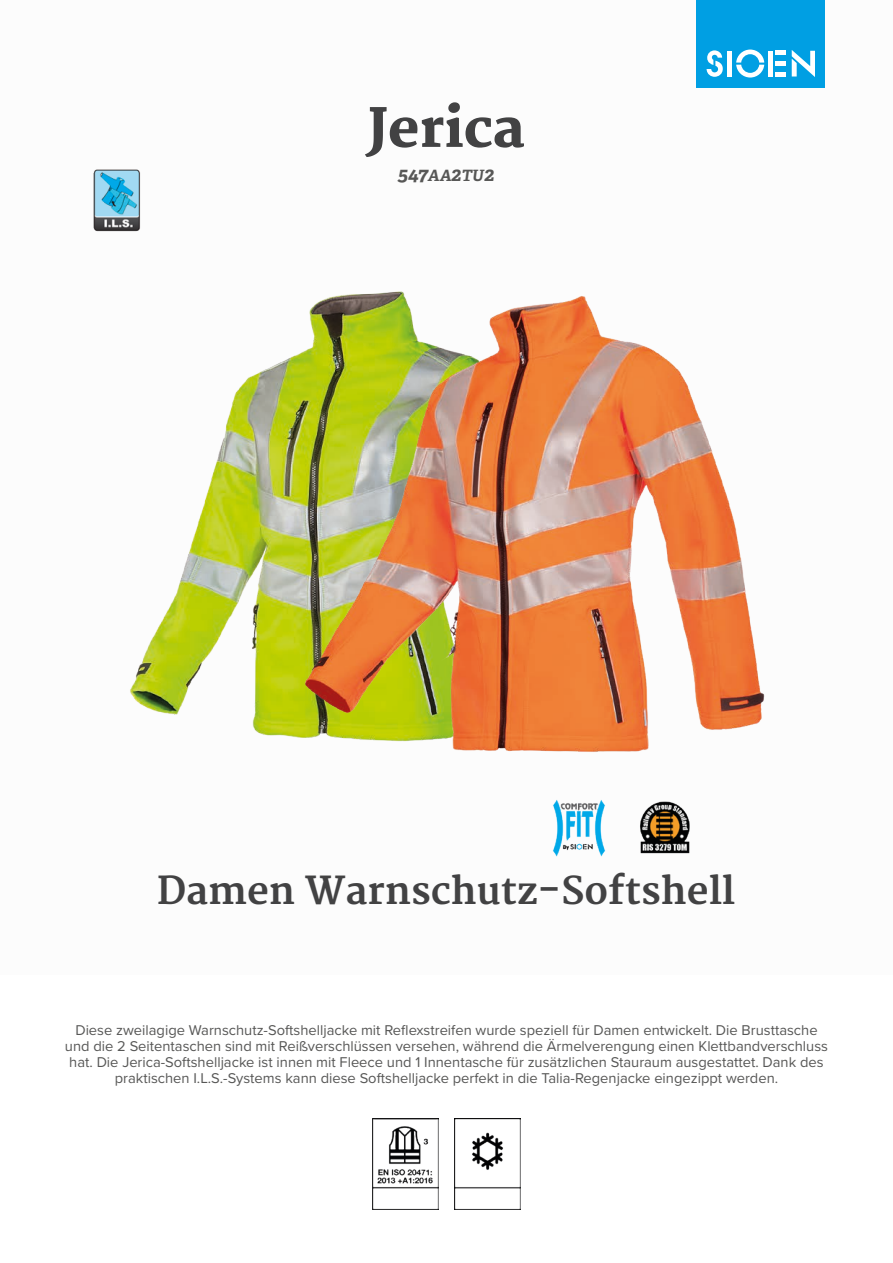
<style>
.page{position:relative;width:893px;height:1263px;background:#fff}
.page>*{position:absolute;margin:0;border:0;box-sizing:border-box;transform-origin:0 0}
.t1{font:800 52.5px "Merriweather";color:#424243}
.t2{font:700 37.5px "Merriweather";color:#424243}
.t3{font:italic 700 19.5px "Adelle PE";color:#575756}
.t4{font:14.7px/15.9px "Proxima Nova";color:#575756;text-align:center}
.s1{font-size:15.6px}
</style>
<div class="page">
<div style="left:697px;top:0;width:128px;height:88px;background:#009fe3"></div>
<svg style="left:707px;top:50px;width:16px;height:27px"></svg>
<svg style="left:736px;top:50px;width:28px;height:28px"></svg>
<div style="left:727px;top:51px;width:5px;height:26px;background:#fff"></div>
<div style="left:768px;top:51px;width:5px;height:26px;background:#fff"></div>
<div style="left:775px;top:72px;width:11px;height:5px;background:#fff"></div>
<div style="left:775px;top:61px;width:11px;height:5px;background:#fff"></div>
<hr style="left:775px;top:51px;width:11px;height:4px;background:#fff">
<svg style="left:792px;top:50px;width:23px;height:27px"></svg>
<img style="left:93px;top:169px;width:45px;height:63px">
<img style="left:372px;top:1118px;width:67px;height:92px">
<img style="left:454px;top:1118px;width:67px;height:92px">
<img style="left:110px;top:170px;width:188px;height:568px">
<img style="left:298px;top:291px;width:467px;height:566px">
<h1 class="t1" style="left:368px;top:98px;width:158px">Jerica</h1>
<h3 class="t3" style="left:398px;top:160px;width:98px">547<span class="s1">AA</span>2<span class="s1">TU</span>2</h3>
<h2 class="t2" style="left:157px;top:869px;width:580px">Damen Warnschutz-Softshell</h2>
<p class="t4" style="left:65px;top:1022px;width:765px">Diese zweilagige Warnschutz-Softshelljacke mit Reflexstreifen wurde speziell für Damen entwickelt. Die Brusttasche und die 2 Seitentaschen sind mit Reißverschlüssen versehen, während die Ärmelverengung einen Klettbandverschluss hat. Die Jerica-Softshelljacke ist innen mit Fleece und 1 Innentasche für zusätzlichen Stauraum ausgestattet. Dank des praktischen I.L.S.-Systems kann diese Softshelljacke perfekt in die Talia-Regenjacke eingezippt werden.</p>
</div>
